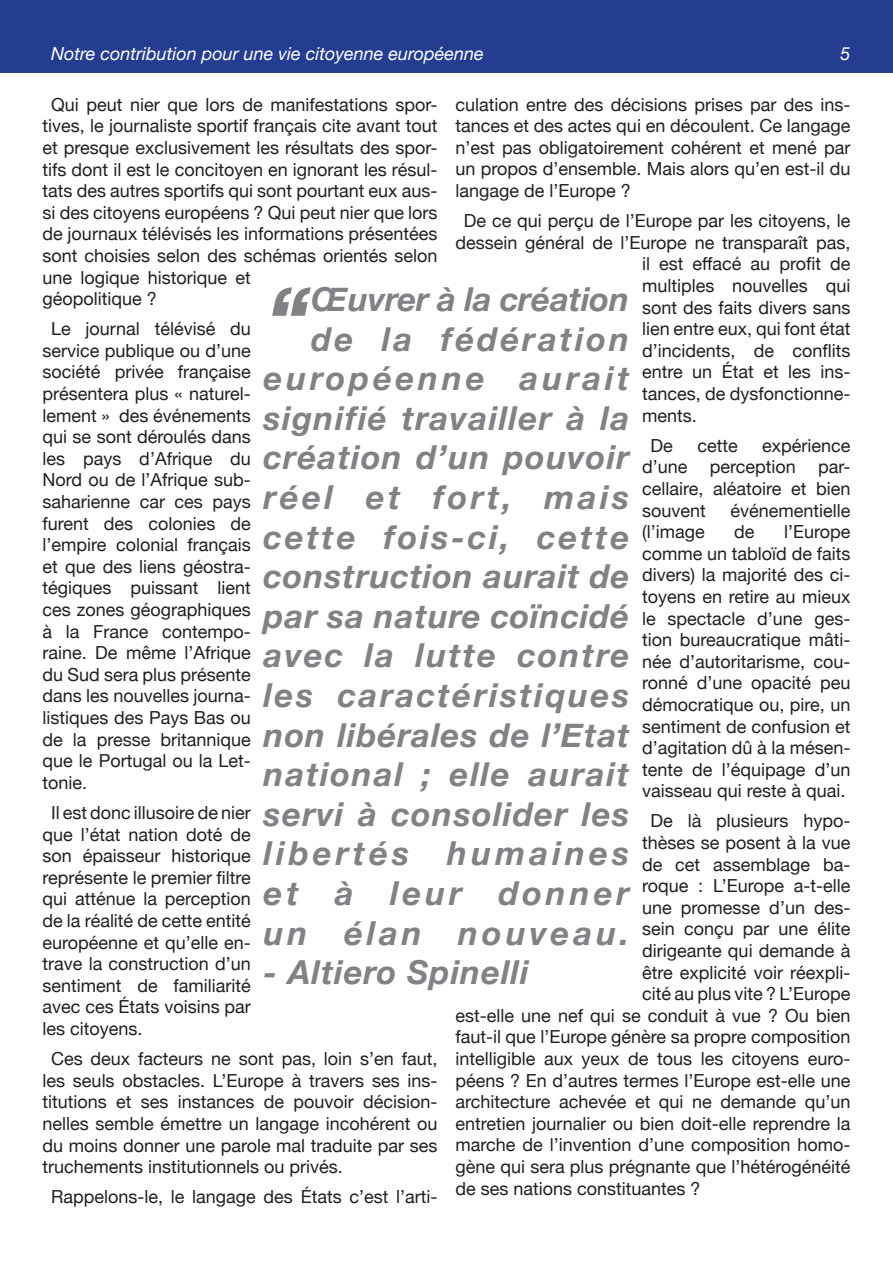
<style>
.page{position:relative;width:893px;height:1263px;background:#fff}
.page>*{position:absolute;margin:0;border:0;box-sizing:border-box;transform-origin:0 0}
.t1{font:italic 700 88.5px "Helvetica Neue";color:#808285}
.t2{font:italic 700 33px/39.6px "Helvetica Neue";letter-spacing:.055em;color:#808285;text-align:right}
.t3{font:italic 700 33px "Helvetica Neue";letter-spacing:.03em;color:#808285}
.t4{font:18px/21.6px "Helvetica Neue";color:#231f20;text-align:justify}
.t5{font:italic 18px "Helvetica Neue";color:#fff}
</style>
<div class="page">
<div style="left:0;top:0;width:893px;height:72px;background:#243d91"></div>
<p class="t5" style="left:51px;top:38px;width:434px">Notre contribution pour une vie citoyenne européenne</p>
<p class="t5" style="left:840px;top:38px;width:12px">5</p>
<p class="t4" style="left:455px;top:92px;width:396px">culation entre des décisions prises par des ins&shy;tances et des actes qui en découlent. Ce langage n’est pas obligatoirement cohérent et mené par un propos d’ensemble. Mais alors qu’en est-il du langage de l’Europe ?</p>
<p class="t4" style="left:464px;top:209px;width:388px">De ce qui perçu de l’Europe par les citoyens, le</p>
<p class="t4" style="left:455px;top:230px;width:396px">dessein général de l’Europe ne transparaît pas,</p>
<p class="t4" style="left:642px;top:252px;width:210px">il est effacé au profit de</p>
<p class="t4" style="left:642px;top:273px;width:210px">multiples nouvelles qui</p>
<p class="t4" style="left:642px;top:295px;width:210px">sont des faits divers sans</p>
<p class="t4" style="left:642px;top:317px;width:210px">lien entre eux, qui font état</p>
<p class="t4" style="left:642px;top:338px;width:210px">d’incidents, de conflits</p>
<p class="t4" style="left:642px;top:360px;width:210px">entre un État et les ins-</p>
<p class="t4" style="left:642px;top:381px;width:210px">tances, de dysfonctionne-</p>
<p class="t4" style="left:642px;top:403px;width:56px">ments.</p>
<p class="t4" style="left:651px;top:433px;width:24px">De</p>
<p class="t4" style="left:697px;top:433px;width:42px">cette</p>
<p class="t4" style="left:43px;top:92px;width:396px;text-align:left;text-indent:8px">Qui peut nier que lors de manifestations spor&shy;tives, le journaliste sportif français cite avant tout et presque exclusivement les résultats des spor&shy;tifs dont il est le concitoyen en ignorant les résul&shy;tats des autres sportifs qui sont pourtant eux aus&shy;si des citoyens européens ? Qui peut nier que lors de journaux télévisés les informations présentées sont choisies selon des schémas orientés selon une logique historique et<br>géopolitique ?</p>
<p class="t4" style="left:43px;top:317px;width:210px;text-indent:8px">Le journal télévisé du service publique ou d’une société privée française présentera plus « naturel&shy;lement » des événements qui se sont déroulés dans les pays d’Afrique du Nord ou de l’Afrique sub&shy;saharienne car ces pays furent des colonies de l’empire colonial français et que des liens géostra&shy;tégiques puissant lient ces zones géographiques à la France contempo&shy;raine. De même l’Afrique du Sud sera plus présente dans les nouvelles journa&shy;listiques des Pays Bas ou de la presse britannique que le Portugal ou la Let&shy;tonie.</p>
<p class="t4" style="left:43px;top:800px;width:210px;text-indent:8px">Il est donc illusoire de nier que l’état nation doté de son épaisseur historique représente le premier filtre qui atténue la perception de la réalité de cette entité européenne et qu’elle en&shy;trave la construction d’un sentiment de familiarité avec ces États voisins par les citoyens.</p>
<p class="t4" style="left:43px;top:1046px;width:396px;text-indent:8px">Ces deux facteurs ne sont pas, loin s’en faut, les seuls obstacles. L’Europe à travers ses ins&shy;titutions et ses instances de pouvoir décision&shy;nelles semble émettre un langage incohérent ou du moins donner une parole mal traduite par ses truchements institutionnels ou privés.</p>
<p class="t4" style="left:51px;top:1185px;width:388px">Rappelons-le, le langage des États c’est l’arti-</p>
<p class="t2" style="left:264px;top:279px;width:367px">Œuvrer à la création de la fédération européenne aurait signifié travailler à la création d’un pouvoir réel et fort, mais cette fois-ci, cette construction aurait de par sa nature coïncidé avec la lutte contre les caractéristiques non libérales de l’Etat national ; elle aurait servi à consolider les libertés humaines et à leur donner un élan nouveau.</p>
<h2 class="t3" style="left:264px;top:946px;width:266px">- Altiero Spinelli</h2>
<h1 class="t1" style="left:266px;top:248px;width:44px">“</h1>
<p class="t4" style="left:642px;top:433px;width:210px;text-indent:120px">expérience d’une perception par&shy;cellaire, aléatoire et bien souvent</p>
<p class="t4" style="left:730px;top:498px;width:122px">événementielle</p>
<p class="t4" style="left:642px;top:520px;width:64px">(l’image</p>
<p class="t4" style="left:734px;top:520px;width:22px">de</p>
<p class="t4" style="left:642px;top:520px;width:210px;text-indent:142px">l’Europe comme un tabloïd de faits divers) la majorité des ci&shy;toyens en retire au mieux le spectacle d’une ges&shy;tion bureaucratique mâti&shy;née d’autoritarisme, cou&shy;ronné d’une opacité peu démocratique ou, pire, un sentiment de confusion et d’agitation dû à la mésen&shy;tente de l’équipage d’un vaisseau qui reste à quai.</p>
<p class="t4" style="left:651px;top:809px;width:201px">De là plusieurs hypo-</p>
<p class="t4" style="left:642px;top:830px;width:210px">thèses se posent à la vue</p>
<p class="t4" style="left:642px;top:852px;width:210px">de cet assemblage ba-</p>
<p class="t4" style="left:642px;top:874px;width:210px">roque : L’Europe a-t-elle</p>
<p class="t4" style="left:642px;top:895px;width:210px">une promesse d’un des-</p>
<p class="t4" style="left:642px;top:917px;width:210px">sein conçu par une élite</p>
<p class="t4" style="left:642px;top:938px;width:210px">dirigeante qui demande à</p>
<p class="t4" style="left:642px;top:960px;width:210px">être explicité voir réexpli-</p>
<p class="t4" style="left:642px;top:982px;width:210px">cité au plus vite ? L’Europe</p>
<p class="t4" style="left:455px;top:1003px;width:396px">est-elle une nef qui se conduit à vue ? Ou bien</p>
<p class="t4" style="left:455px;top:1025px;width:396px">faut-il que l’Europe génère sa propre composition</p>
<p class="t4" style="left:455px;top:1046px;width:396px">intelligible aux yeux de tous les citoyens euro-</p>
<p class="t4" style="left:455px;top:1068px;width:396px">péens ? En d’autres termes l’Europe est-elle une</p>
<p class="t4" style="left:455px;top:1090px;width:396px">architecture achevée et qui ne demande qu’un</p>
<p class="t4" style="left:455px;top:1111px;width:396px">entretien journalier ou bien doit-elle reprendre la</p>
<p class="t4" style="left:455px;top:1133px;width:396px">marche de l’invention d’une composition homo-</p>
<p class="t4" style="left:455px;top:1154px;width:396px">gène qui sera plus prégnante que l’hétérogénéité</p>
<p class="t4" style="left:455px;top:1176px;width:247px">de ses nations constituantes ?</p>
</div>
